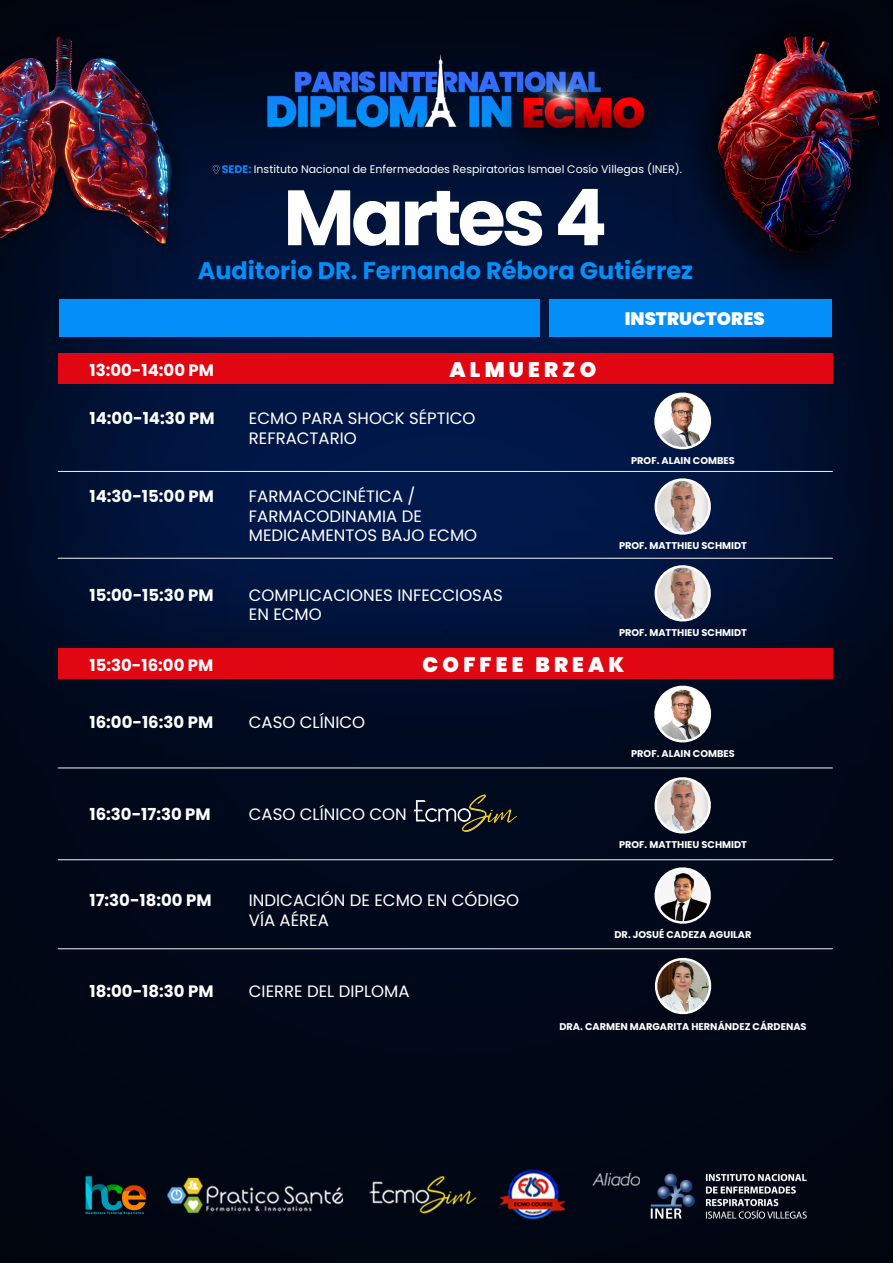
<style>
.page{position:relative;width:893px;height:1263px;background:#fff}
.page>*{position:absolute;margin:0;border:0;box-sizing:border-box;transform-origin:0 0}
.t1{font:700 78.15px "Poppins";letter-spacing:-.05em;color:#fff}
.t2{font:700 24px "Poppins";color:#048ff8}
.t3{font:900 21px "Poppins";letter-spacing:.2em;color:#fff}
.t4{font:900 18px "Poppins";letter-spacing:.005em;color:#fff}
.t5{font:16.5px/19.8px "Poppins";color:#fff}
.t6{font:700 16.5px "Poppins";color:#fff}
.t7{font:10.95px "Poppins";color:#fff}
.t8{font:700 9.75px "Poppins";color:#fff}
.s1{font-weight:700;color:#0d87f8}
</style>
<div class="page">
<img style="left:0;top:0;width:893px;height:1263px">
<img style="left:0;top:24px;width:190px;height:247px">
<img style="left:673px;top:0;width:220px;height:305px">
<svg style="left:213px;top:165px;width:6px;height:9px"></svg>
<div style="left:60px;top:299px;width:480px;height:37px;background:#048ff8"></div>
<div style="left:549px;top:299px;width:282px;height:37px;background:#048ff8"></div>
<hr style="left:58px;top:471px;width:774px;height:1px;background:#f1f3f4">
<hr style="left:58px;top:558px;width:774px;height:1px;background:#f1f3f4">
<hr style="left:58px;top:767px;width:774px;height:1px;background:#f1f3f4">
<hr style="left:58px;top:859px;width:774px;height:1px;background:#f1f3f4">
<div style="left:58px;top:648px;width:774px;height:31px;background:#e00712"></div>
<svg style="left:651px;top:475px;width:64px;height:63px"></svg>
<img style="left:653px;top:481px;width:59px;height:55px">
<svg style="left:651px;top:561px;width:64px;height:64px"></svg>
<img style="left:653px;top:568px;width:59px;height:54px">
<svg style="left:651px;top:773px;width:64px;height:64px"></svg>
<img style="left:653px;top:780px;width:59px;height:54px">
<hr style="left:58px;top:948px;width:774px;height:1px;background:#f1f3f4">
<svg style="left:651px;top:863px;width:64px;height:64px"></svg>
<img style="left:653px;top:870px;width:59px;height:55px">
<div style="left:58px;top:353px;width:774px;height:31px;background:#e00712"></div>
<svg style="left:650px;top:389px;width:65px;height:64px"></svg>
<img style="left:653px;top:395px;width:59px;height:55px">
<svg style="left:650px;top:682px;width:65px;height:64px"></svg>
<img style="left:653px;top:688px;width:59px;height:55px">
<svg style="left:651px;top:954px;width:64px;height:64px"></svg>
<img style="left:654px;top:960px;width:58px;height:55px">
<img style="left:413px;top:795px;width:104px;height:37px">
<p class="t7" style="left:222px;top:163px;width:462px"><span class="s1">SEDE:</span> Instituto Nacional de Enfermedades Respiratorias Ismael Cosío Villegas (INER).</p>
<h1 class="t1" style="left:283px;top:172px;width:325px">Martes 4</h1>
<h2 class="t2" style="left:198px;top:257px;width:497px">Auditorio DR. Fernando Rébora Gutiérrez</h2>
<p class="t4" style="left:625px;top:308px;width:141px">INSTRUCTORES</p>
<p class="t6" style="left:90px;top:361px;width:126px">13:00-14:00 PM</p>
<p class="t3" style="left:449px;top:358px;width:148px">ALMUERZO</p>
<p class="t6" style="left:90px;top:409px;width:126px">14:00-14:30 PM</p>
<p class="t5" style="left:249px;top:408px;width:228px">ECMO PARA SHOCK SÉPTICO<br>REFRACTARIO</p>
<p class="t6" style="left:90px;top:486px;width:126px">14:30-15:00 PM</p>
<p class="t5" style="left:249px;top:486px;width:230px">FARMACOCINÉTICA /<br>FARMACODINAMIA DE<br>MEDICAMENTOS BAJO ECMO</p>
<p class="t6" style="left:90px;top:585px;width:125px">15:00-15:30 PM</p>
<p class="t5" style="left:249px;top:585px;width:255px">COMPLICACIONES INFECCIOSAS<br>EN ECMO</p>
<p class="t8" style="left:631px;top:455px;width:105px">PROF. ALAIN COMBES</p>
<p class="t8" style="left:619px;top:540px;width:129px">PROF. MATTHIEU SCHMIDT</p>
<p class="t8" style="left:619px;top:627px;width:129px">PROF. MATTHIEU SCHMIDT</p>
<p class="t6" style="left:90px;top:656px;width:125px">15:30-16:00 PM</p>
<p class="t3" style="left:423px;top:653px;width:203px">COFFEE BREAK</p>
<p class="t6" style="left:90px;top:713px;width:125px">16:00-16:30 PM</p>
<p class="t5" style="left:249px;top:712px;width:118px">CASO CLÍNICO</p>
<p class="t6" style="left:90px;top:805px;width:123px">16:30-17:30 PM</p>
<p class="t5" style="left:249px;top:804px;width:159px">CASO CLÍNICO CON</p>
<p class="t6" style="left:90px;top:890px;width:124px">17:30-18:00 PM</p>
<p class="t5" style="left:249px;top:890px;width:272px">INDICACIÓN DE ECMO EN CÓDIGO<br>VÍA AÉREA</p>
<p class="t6" style="left:90px;top:981px;width:125px">18:00-18:30 PM</p>
<p class="t5" style="left:249px;top:981px;width:162px">CIERRE DEL DIPLOMA</p>
<p class="t8" style="left:631px;top:748px;width:105px">PROF. ALAIN COMBES</p>
<p class="t8" style="left:619px;top:839px;width:129px">PROF. MATTHIEU SCHMIDT</p>
<p class="t8" style="left:614px;top:929px;width:138px">DR. JOSUÉ CADEZA AGUILAR</p>
<p class="t8" style="left:559px;top:1020px;width:249px">DRA. CARMEN MARGARITA HERNÁNDEZ CÁRDENAS</p>
</div>
